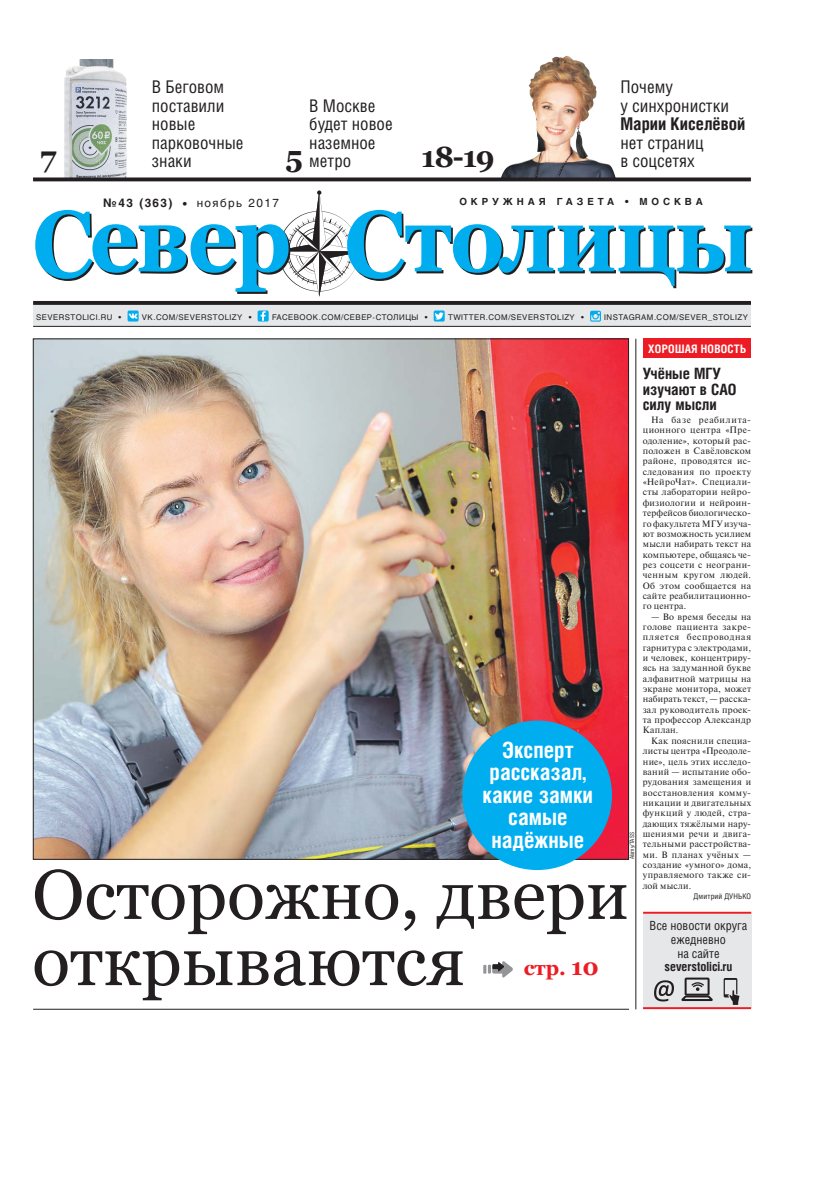
<style>
.page{position:relative;width:820px;height:1191px;background:#fff}
.page>*{position:absolute;margin:0;border:0;box-sizing:border-box;transform-origin:0 0}
.t1{font:700 94.5px "Georgia";letter-spacing:-.02em;color:#00aeef;scale:.91 1}
.t2{font:70.1px/66.2px "Georgia";color:#231f20}
.t3{font:700 29.2px "Georgia";color:#231f20}
.t4{font:700 22.4px/22.4px "Helios Cond";color:#fff;text-align:center}
.t5{font:700 20.4px "Georgia";color:#ed1c24}
.t6{font:17.5px/18.5px "Helios Cond";color:#231f20}
.t7{font:700 17.5px "Helios Cond";color:#231f20}
.t8{font:700 15.6px/15.6px "Helios Cond";color:#231f20}
.t9{font:12.6px/13.6px "Helios Cond";color:#231f20;text-align:center}
.t10{font:700 12.6px "Helios Cond";color:#231f20}
.t11{font:11.7px "Helios";letter-spacing:.12em;color:#231f20}
.t12{font:700 11.7px "Helios Cond";letter-spacing:.02em;color:#fff}
.t13{font:700 9.7px "Helios";letter-spacing:.4em;color:#231f20}
.t14{font:9.2px/10.3px "Newton C";letter-spacing:.03em;color:#231f20;text-align:justify}
.t15{font:7.8px "Helios";letter-spacing:.06em;color:#231f20}
.t16{font:7.8px "Helios Cond";letter-spacing:.02em;color:#231f20}
.t17{font:5.8px "Helios Cond";color:#231f20}
.s1{font-weight:700}
.s2{font-size:23.4px}
</style>
<div class="page">
<img style="left:35px;top:341px;width:591px;height:516px">
<hr style="left:33px;top:1009px;width:595px;height:1px;background:#231f20">
<div style="left:642px;top:339px;width:108px;height:19px;background:#ed1c24"></div>
<svg style="left:483px;top:961px;width:30px;height:17px"></svg>
<svg style="left:274px;top:190px;width:90px;height:106px"></svg>
<div style="left:33px;top:301px;width:717px;height:25px;background:#e6e7e8"></div>
<svg style="left:33px;top:301px;width:717px;height:4px;background:#292526"></svg>
<hr style="left:33px;top:326px;width:717px;height:1px;background:#231f20">
<div style="left:127px;top:310px;width:11px;height:11px;background:#00aeef;border-radius:2px"></div>
<svg style="left:128px;top:313px;width:10px;height:5px"></svg>
<div style="left:257px;top:310px;width:11px;height:11px;background:#00aeef;border-radius:2px"></div>
<svg style="left:260px;top:311px;width:5px;height:10px"></svg>
<div style="left:433px;top:310px;width:11px;height:11px;background:#00aeef;border-radius:2px"></div>
<svg style="left:435px;top:312px;width:8px;height:8px"></svg>
<svg style="left:590px;top:311px;width:10px;height:11px"></svg>
<hr style="left:635px;top:339px;width:1px;height:670px;background:#231f20">
<div style="left:462px;top:720px;width:149px;height:150px;background:#00aeef;border-radius:50%"></div>
<img style="left:501px;top:55px;width:115px;height:122px">
<img style="left:64px;top:60px;width:63px;height:117px">
<div style="left:642px;top:912px;width:108px;height:95px;background:#e6e7e8"></div>
<hr style="left:642px;top:1007px;width:108px;height:2px;background:#ed1c24">
<svg style="left:723px;top:978px;width:16px;height:27px"></svg>
<svg style="left:654px;top:980px;width:19px;height:21px"></svg>
<svg style="left:681px;top:977px;width:31px;height:24px"></svg>
<hr style="left:642px;top:911px;width:108px;height:2px;background:#ed1c24">
<svg style="left:33px;top:177px;width:717px;height:4px;background:#393537"></svg>
<h3 class="t6" style="left:152px;top:79px;width:93px">В Беговом поставили новые парковочные знаки</h3>
<h3 class="t3" style="left:40px;top:140px;width:18px">7</h3>
<h3 class="t3" style="left:285px;top:140px;width:19px">5</h3>
<h3 class="t6" style="left:309px;top:98px;width:85px">В Москве будет новое наземное метро</h3>
<h3 class="t3" style="left:421px;top:140px;width:75px">18-19</h3>
<h3 class="t6" style="left:620px;top:79px;width:110px">Почему<br>у синхронистки</h3>
<h3 class="t7" style="left:620px;top:114px;width:126px">Марии Киселёвой</h3>
<h3 class="t6" style="left:620px;top:135px;width:84px">нет страниц в соцсетях</h3>
<p class="t13" style="left:459px;top:198px;width:245px">ОКРУЖНАЯ ГАЗЕТА • МОСКВА</p>
<p class="t11" style="left:103px;top:196px;width:177px"><span class="s1">№43 (363)</span> • ноябрь 2017</p>
<h1 class="t1" style="left:32px;top:185px;width:793px">Север Столицы</h1>
<p class="t15" style="left:36px;top:312px;width:87px">SEVERSTOLICI.RU •</p>
<p class="t15" style="left:142px;top:312px;width:111px">VK.COM/SEVERSTOLIZY •</p>
<p class="t15" style="left:272px;top:312px;width:157px">FACEBOOK.COM/СЕВЕР-СТОЛИЦЫ •</p>
<p class="t15" style="left:448px;top:312px;width:137px">TWITTER.COM/SEVERSTOLIZY •</p>
<p class="t15" style="left:604px;top:312px;width:145px">INSTAGRAM.COM/SEVER_STOLIZY</p>
<p class="t12" style="left:648px;top:342px;width:99px">ХОРОШАЯ НОВОСТЬ</p>
<h3 class="t8" style="left:642px;top:366px;width:95px">Учёные МГУ изучают в САО силу мысли</h3>
<p class="t14" style="left:642px;top:415px;width:110px;text-indent:8px">На базе реабилита&shy;ционного центра «Пре&shy;одоление», который рас&shy;положен в Савёловском районе, проводятся ис&shy;следования по проекту «НейроЧат». Специали&shy;сты лаборатории нейро&shy;физиологии и нейроин&shy;терфейсов биологическо&shy;го факультета МГУ изуча&shy;ют возможность усилием мысли набирать текст на компьютере, общаясь че&shy;рез соцсети с неограни&shy;ченным кругом людей.<br>Об этом сообщается на сайте реабилитационно&shy;го центра.</p>
<p class="t14" style="left:642px;top:611px;width:110px;text-indent:8px">— Во время беседы на голове пациента закре&shy;пляется беспроводная гарнитура с электродами, и человек, концентриру&shy;ясь на задуманной букве алфавитной матрицы на экране монитора, может набирать текст, — расска&shy;зал руководитель проек&shy;та профессор Александр Каплан.</p>
<p class="t14" style="left:642px;top:735px;width:110px;text-indent:8px">Как пояснили специа&shy;листы центра «Преодоле&shy;ние», цель этих исследо&shy;ваний — испытание обо&shy;рудования замещения и восстановления комму&shy;никации и двигательных функций у людей, стра&shy;дающих тяжёлыми нару&shy;шениями речи и двига&shy;тельными расстройства&shy;ми. В планах учёных — создание «умного» дома, управляемого также си&shy;лой мысли.</p>
<p class="t16" style="left:693px;top:893px;width:59px">Дмитрий ДУНЬКО</p>
<h3 class="t4" style="left:482px;top:739px;width:112px">Эксперт рассказал, какие замки самые надёжные</h3>
<p class="t17" style="left:629px;top:859px;width:29px;rotate:-90deg">Alamy/TASS</p>
<h2 class="t2" style="left:32px;top:861px;width:598px">Осторожно, двери открываются</h2>
<h3 class="t9" style="left:649px;top:920px;width:99px">Все новости округа ежедневно<br>на сайте</h3>
<h3 class="t10" style="left:664px;top:959px;width:69px">severstolici.ru</h3>
<h3 class="t5" style="left:523px;top:956px;width:77px">стр. <span class="s2">10</span></h3>
</div>
